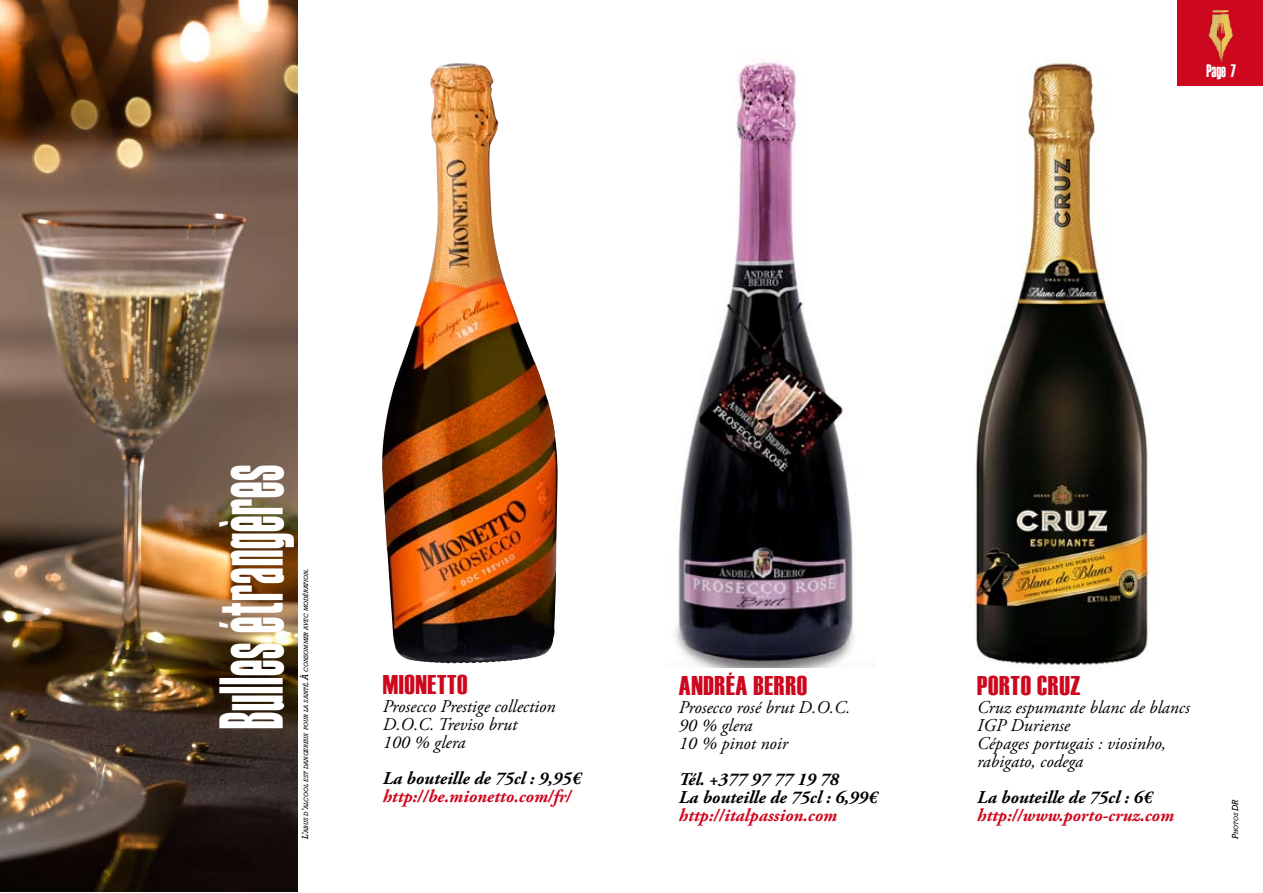
<style>
.page{position:relative;width:1263px;height:893px;background:#fff}
.page>*{position:absolute;margin:0;border:0;box-sizing:border-box;transform-origin:0 0}
.t1{font:90px "Haettenschweiler";letter-spacing:.025em;color:#fff;scale:.5 1}
.t2{font:27px "Haettenschweiler";letter-spacing:.025em;color:#cd071e}
.t3{font:italic 18px/18px "Adobe Garamond Pro";color:#000}
.t4{font:italic 700 18px/18px "Adobe Garamond Pro";color:#000}
.t5{font:italic 700 18px "Adobe Garamond Pro";color:#cd071e}
.t6{font:18px "Haettenschweiler";color:#fff;scale:.75 1}
.t7{font:italic 6.3px "Rockwell";color:#000}
.s1{font-size:9px}
</style>
<div class="page">
<img style="left:0;top:0;width:298px;height:892px">
<img style="left:382px;top:63px;width:139px;height:601px">
<img style="left:970px;top:59px;width:179px;height:607px">
<div style="left:1178px;top:0;width:85px;height:85px;background:#cd071e"></div>
<img style="left:1208px;top:10px;width:26px;height:51px">
<img style="left:675px;top:60px;width:180px;height:607px">
<p class="t6" style="left:1206px;top:61px;width:41px">Page 7</p>
<h1 class="t1" style="left:200px;top:729px;width:531px;rotate:-90deg">Bulles étrangères</h1>
<p class="t7" style="left:302px;top:839px;width:272px;rotate:-90deg"><span class="s1">L’</span>abus d<span class="s1">’</span>alcool est dangereux pour la santé<span class="s1">. À</span> consommer avec modération<span class="s1">.</span></p>
<h2 class="t2" style="left:383px;top:669px;width:86px">MIONETTO</h2>
<p class="t3" style="left:383px;top:697px;width:174px">Prosecco Prestige collection<br>D.O.C. Treviso brut<br>100 % glera</p>
<p class="t4" style="left:383px;top:769px;width:200px">La bouteille de 75cl : 9,95€</p>
<p class="t5" style="left:383px;top:785px;width:190px">http://be.mionetto.com/fr/</p>
<h2 class="t2" style="left:679px;top:670px;width:130px">ANDRÉA BERRO</h2>
<p class="t3" style="left:679px;top:698px;width:173px">Prosecco rosé brut D.O.C.<br>90 % glera<br>10 % pinot noir</p>
<p class="t4" style="left:679px;top:770px;width:200px">Tél. +377 97 77 19 78<br>La bouteille de 75cl : 6,99€</p>
<p class="t5" style="left:679px;top:804px;width:160px">http://italpassion.com</p>
<h2 class="t2" style="left:977px;top:670px;width:105px">PORTO CRUZ</h2>
<p class="t3" style="left:977px;top:698px;width:214px">Cruz espumante blanc de blancs<br>IGP Duriense<br>Cépages portugais : viosinho, rabigato, codega</p>
<p class="t4" style="left:977px;top:788px;width:176px">La bouteille de 75cl : 6€</p>
<p class="t5" style="left:977px;top:804px;width:198px">http://www.porto-cruz.com</p>
<p class="t7" style="left:1232px;top:839px;width:41px;rotate:-90deg"><span class="s1">P</span>hotos <span class="s1">DR</span></p>
</div>
